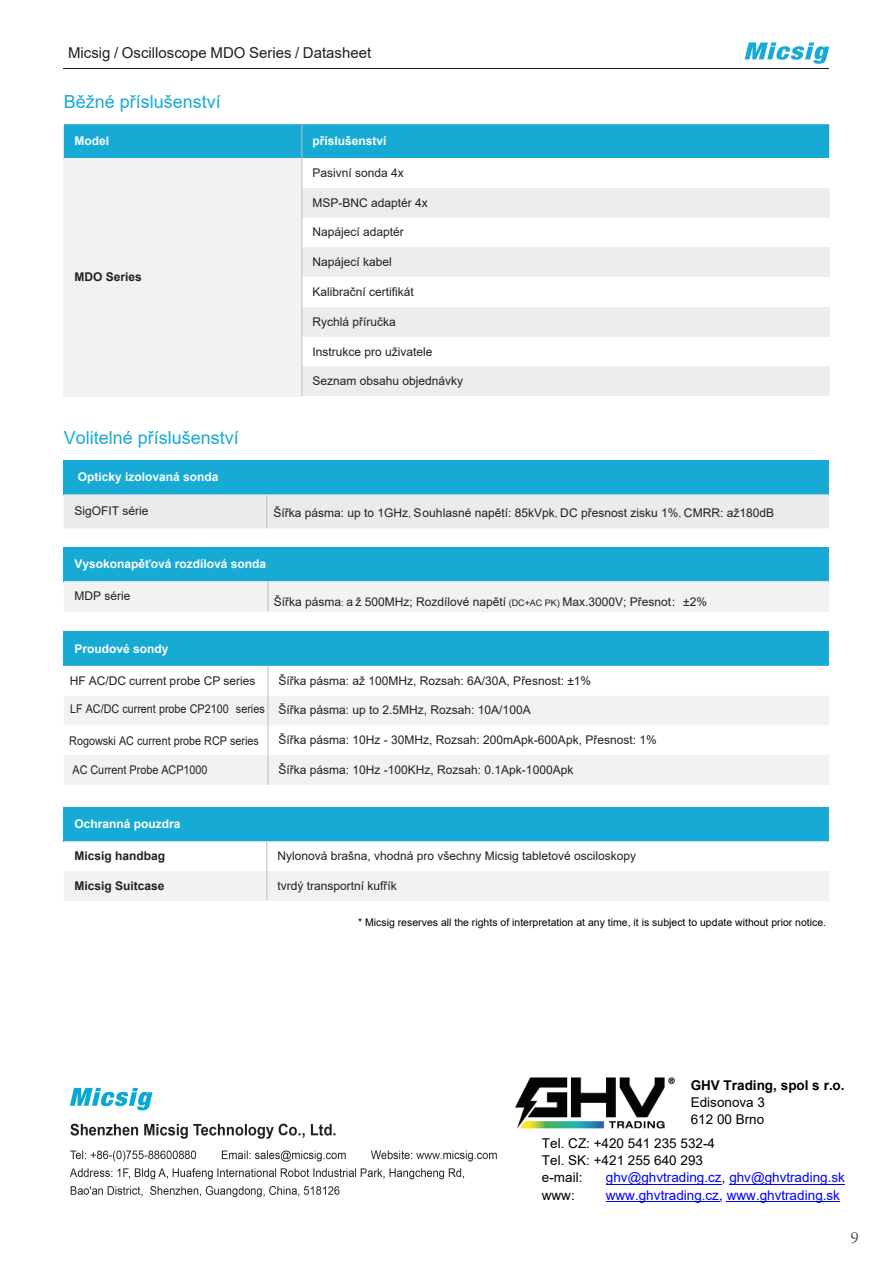
<style>
.page{position:relative;width:893px;height:1263px;background:#fff}
.page>*{position:absolute;margin:0;border:0;box-sizing:border-box;transform-origin:0 0}
.t1{font:18px "Arial";color:#17aad5}
.t2{font:300 18px "Adobe Song Std";color:#231f20}
.t3{font:15px "Arial";color:#231f20}
.t4{font:13.5px/17.1px "Arial";letter-spacing:.005em;color:#000}
.t5{font:13.5px "Arial";color:#00f}
.t6{font:700 13.5px "Arial";color:#000}
.t7{font:12px "Arial";color:#231f20}
.t8{font:12px "Arial";color:#231f20;scale:.9 1}
.t9{font:700 12px "Arial";color:#fff}
.t10{font:700 12px "Arial";color:#231f20}
.t11{font:10.5px "Arial";color:#000}
.s1{font-family:"Adobe Song Std";font-weight:300}
.s2{font-size:9px}
.s3{font-family:"Harmony OS Sans SC"}
.s4{color:#000}
</style>
<div class="page">
<hr style="left:64px;top:68px;width:765px;height:1px;background:#231f20">
<svg style="left:745px;top:43px;width:84px;height:21px"></svg>
<div style="left:64px;top:807px;width:765px;height:34px;background:#17aad5"></div>
<svg style="left:64px;top:841px;width:765px;height:60px"></svg>
<hr style="left:266px;top:841px;width:1px;height:30px;background:#bfbfbf">
<hr style="left:266px;top:871px;width:1px;height:30px;background:#bfbfbf">
<div style="left:64px;top:124px;width:765px;height:34px;background:#17aad5"></div>
<div style="left:64px;top:158px;width:238px;height:238px;background:#f2f2f2"></div>
<div style="left:302px;top:188px;width:527px;height:30px;background:#ecedec"></div>
<div style="left:302px;top:247px;width:527px;height:30px;background:#ecedec"></div>
<div style="left:302px;top:307px;width:527px;height:30px;background:#ecedec"></div>
<div style="left:302px;top:367px;width:527px;height:29px;background:#ecedec"></div>
<hr style="left:302px;top:124px;width:1px;height:34px;background:#bfbfbf">
<hr style="left:302px;top:158px;width:1px;height:30px;background:#bfbfbf">
<hr style="left:302px;top:188px;width:1px;height:30px;background:#bfbfbf">
<svg style="left:302px;top:218px;width:1px;height:29px"></svg>
<hr style="left:302px;top:247px;width:1px;height:30px;background:#bfbfbf">
<hr style="left:302px;top:277px;width:1px;height:30px;background:#bfbfbf">
<hr style="left:302px;top:307px;width:1px;height:30px;background:#bfbfbf">
<hr style="left:302px;top:337px;width:1px;height:30px;background:#bfbfbf">
<svg style="left:302px;top:367px;width:1px;height:29px"></svg>
<div style="left:64px;top:460px;width:765px;height:34px;background:#17aad5"></div>
<div style="left:64px;top:494px;width:765px;height:34px;background:#ebebec"></div>
<hr style="left:267px;top:494px;width:1px;height:34px;background:#bfbfbf">
<div style="left:64px;top:547px;width:765px;height:34px;background:#17aad5"></div>
<div style="left:64px;top:581px;width:765px;height:31px;background:#f3f2f3"></div>
<hr style="left:268px;top:581px;width:1px;height:31px;background:#bfbfbf">
<div style="left:64px;top:632px;width:765px;height:34px;background:#17aad5"></div>
<svg style="left:64px;top:696px;width:765px;height:89px;fill:#f3f2f3"></svg>
<hr style="left:267px;top:666px;width:1px;height:30px;background:#bfbfbf">
<svg style="left:267px;top:696px;width:1px;height:29px"></svg>
<hr style="left:267px;top:725px;width:1px;height:30px;background:#bfbfbf">
<hr style="left:267px;top:755px;width:1px;height:30px;background:#bfbfbf">
<img style="left:69px;top:1087px;width:447px;height:111px">
<hr style="left:727px;top:1201px;width:113px;height:1px;background:#00f">
<hr style="left:606px;top:1201px;width:113px;height:1px;background:#00f">
<hr style="left:729px;top:1184px;width:116px;height:1px;background:#00f">
<hr style="left:606px;top:1184px;width:116px;height:1px;background:#00f">
<img style="left:516px;top:1077px;width:158px;height:52px">
<p class="t3" style="left:68px;top:42px;width:305px">Micsig / Oscilloscope MDO Series / Datasheet</p>
<h1 class="t1" style="left:64px;top:89px;width:159px">Běžné příslušenství</h1>
<p class="t9" style="left:74px;top:132px;width:36px">Model</p>
<p class="t9" style="left:313px;top:132px;width:76px">příslušenství</p>
<p class="t10" style="left:74px;top:268px;width:69px">MDO Series</p>
<p class="t7" style="left:313px;top:164px;width:93px">Pasivní sonda 4x</p>
<p class="t7" style="left:313px;top:194px;width:117px">MSP-BNC adaptér 4x</p>
<p class="t7" style="left:313px;top:224px;width:93px">Napájecí adaptér</p>
<p class="t7" style="left:313px;top:254px;width:81px">Napájecí kabel</p>
<p class="t7" style="left:313px;top:283px;width:103px">Kalibrační certifikát</p>
<p class="t7" style="left:313px;top:313px;width:85px">Rychlá příručka</p>
<p class="t7" style="left:313px;top:343px;width:122px">Instrukce pro uživatele</p>
<p class="t7" style="left:313px;top:373px;width:152px">Seznam obsahu objednávky</p>
<h1 class="t1" style="left:64px;top:425px;width:177px">Volitelné příslušenství</h1>
<p class="t9" style="left:78px;top:468px;width:142px">Opticky izolovaná sonda</p>
<p class="t7" style="left:74px;top:503px;width:75px">SigOFIT série</p>
<p class="t7" style="left:274px;top:504px;width:502px">Šířka pásma: up to 1GHz<span class="s1">,</span> Souhlasné napětí: 85kVpk<span class="s1">,</span> DC přesnost zisku 1%<span class="s1">,</span> CMRR: až180dB</p>
<p class="t9" style="left:74px;top:555px;width:193px">Vysokonapěťová rozdílová sonda</p>
<p class="t7" style="left:74px;top:588px;width:58px">MDP série</p>
<p class="t7" style="left:274px;top:593px;width:435px">Šířka pásma<span class="s1">:</span> a ž 500MHz; Rozdílové napětí <span class="s2">(DC+AC PK)</span> Max.3000V; Přesnot<span class="s3">：</span>±2%</p>
<p class="t9" style="left:74px;top:640px;width:96px">Proudové sondy</p>
<p class="t7" style="left:70px;top:673px;width:187px">HF AC/DC current probe CP series</p>
<p class="t7" style="left:279px;top:672px;width:314px">Šířka pásma: až 100MHz, Rozsah: 6A/30A, Přesnost: ±1%</p>
<p class="t8" style="left:70px;top:702px;width:513px">LF AC/DC current probe CP2100 series Šířka pásma: up to 2.5MHz, Rozsah: 10A/100A</p>
<p class="t8" style="left:69px;top:732px;width:212px">Rogowski AC current probe RCP series</p>
<p class="t7" style="left:279px;top:732px;width:380px">Šířka pásma: 10Hz - 30MHz, Rozsah: 200mApk-600Apk, Přesnost: 1%</p>
<p class="t8" style="left:73px;top:762px;width:152px">AC Current Probe ACP1000</p>
<p class="t7" style="left:279px;top:761px;width:296px">Šířka pásma: 10Hz -100KHz, Rozsah: 0.1Apk-1000Apk</p>
<p class="t9" style="left:74px;top:815px;width:108px">Ochranná pouzdra</p>
<p class="t10" style="left:74px;top:847px;width:92px">Micsig handbag</p>
<p class="t7" style="left:277px;top:847px;width:360px">Nylonová brašna, vhodná pro všechny Micsig tabletové osciloskopy</p>
<p class="t10" style="left:74px;top:877px;width:92px">Micsig Suitcase</p>
<p class="t7" style="left:277px;top:877px;width:121px">tvrdý transportní kufřík</p>
<p class="t11" style="left:358px;top:915px;width:470px">* Micsig reserves all the rights of interpretation at any time, it is subject to update without prior notice.</p>
<p class="t6" style="left:691px;top:1076px;width:155px">GHV Trading, spol s r.o.</p>
<p class="t4" style="left:691px;top:1094px;width:76px">Edisonova 3<br>612 00 Brno</p>
<p class="t4" style="left:542px;top:1135px;width:175px">Tel. CZ: +420 541 235 532-4<br>Tel. SK: +421 255 640 293 e-mail:</p>
<p class="t5" style="left:606px;top:1168px;width:241px">ghv@ghvtrading.cz<span class="s4">,</span> ghv@ghvtrading.sk</p>
<p class="t4" style="left:542px;top:1186px;width:34px">www:</p>
<p class="t5" style="left:606px;top:1185px;width:236px">www.ghvtrading.cz<span class="s4">,</span> www.ghvtrading.sk</p>
<h1 class="t2" style="left:850px;top:1226px;width:10px">9</h1>
</div>
